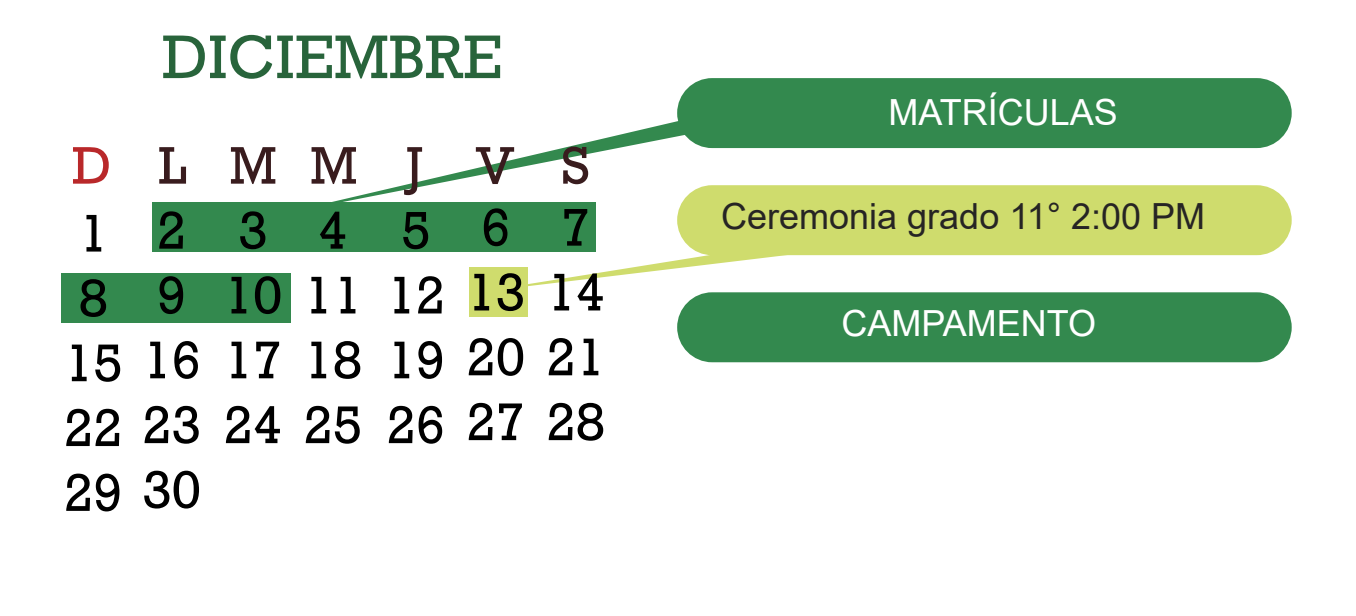
<style>
.page{position:relative;width:1356px;height:616px;background:#fff}
.page>*{position:absolute;margin:0;border:0;box-sizing:border-box;transform-origin:0 0}
.t1{font:62.7px "Rockwell";color:#28643b}
.t2{font:54px/64.8px "Rockwell";color:#000}
.t3{font:53.7px "Rockwell";color:#391c1e}
.t4{font:36px "Arial";color:#fff}
.t5{font:36px "Arial";color:#262424}
.s1{color:#b9282a}
</style>
<div class="page">
<div style="left:677px;top:78px;width:615px;height:70px;background:#33894e;border-radius:35px"></div>
<div style="left:677px;top:185px;width:615px;height:70px;background:#cfdc6d;border-radius:35px"></div>
<svg style="left:332px;top:99px;width:443px;height:116px"></svg>
<svg style="left:477px;top:218px;width:464px;height:69px"></svg>
<div style="left:677px;top:292px;width:615px;height:70px;background:#33894e;border-radius:35px"></div>
<div style="left:61px;top:274px;width:65px;height:49px;background:#33894e"></div>
<div style="left:91px;top:274px;width:65px;height:49px;background:#33894e"></div>
<div style="left:139px;top:274px;width:65px;height:49px;background:#33894e"></div>
<div style="left:184px;top:274px;width:65px;height:49px;background:#33894e"></div>
<div style="left:226px;top:274px;width:65px;height:49px;background:#33894e"></div>
<div style="left:153px;top:202px;width:392px;height:49px;background:#33894e"></div>
<div style="left:204px;top:202px;width:392px;height:49px;background:#33894e"></div>
<div style="left:470px;top:268px;width:58px;height:49px;background:#cfdc6d"></div>
<p class="t1" style="left:162px;top:21px;width:341px">DICIEMBRE</p>
<p class="t3" style="left:72px;top:135px;width:519px"><span class="s1">D</span> L M M J V S</p>
<p class="t2" style="left:64px;top:199px;width:300px;text-align:right">4<br>10 11<br>15 16 17 18<br>22 23 24 25</p>
<p class="t2" style="left:401px;top:199px;width:31px">5</p>
<p class="t2" style="left:387px;top:196px;width:220px;text-align:center">6<br>12 13 14<br>19 20 21<br>26 27 28</p>
<p class="t2" style="left:561px;top:196px;width:31px">7</p>
<p class="t2" style="left:157px;top:199px;width:31px">2<br>9</p>
<p class="t2" style="left:238px;top:199px;width:31px">3</p>
<p class="t2" style="left:79px;top:202px;width:31px">1<br>8</p>
<p class="t2" style="left:64px;top:460px;width:138px">29 30</p>
<p class="t4" style="left:889px;top:87px;width:231px">MATRÍCULAS</p>
<p class="t5" style="left:721px;top:191px;width:485px">Ceremonia grado 11° 2:00 PM</p>
<p class="t4" style="left:851px;top:298px;width:231px">MATRÍCULAS</p>
<p class="t4" style="left:841px;top:298px;width:256px">CAMPAMENTO</p>
</div>
